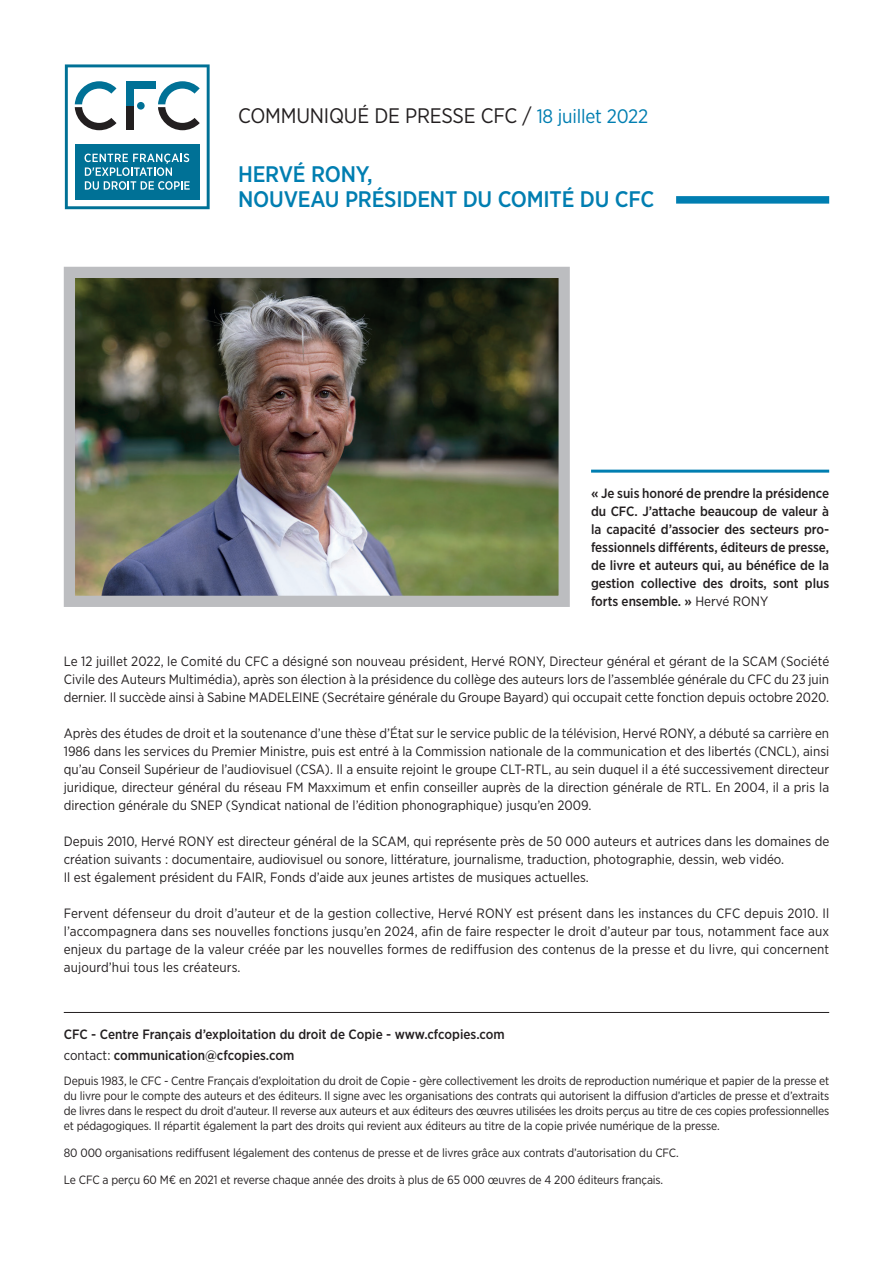
<style>
.page{position:relative;width:893px;height:1263px;background:#fff}
.page>*{position:absolute;margin:0;border:0;box-sizing:border-box;transform-origin:0 0}
.t1{font:500 22.5px/25.5px "Gotham Narrow";letter-spacing:-.01em;color:#007eb1}
.t2{font:21px "Gotham Narrow";letter-spacing:-.01em;color:#231f20}
.t3{font:13.5px/18px "Gotham Narrow";color:#231f20;text-align:justify}
.t4{font:500 13.5px/18px "Gotham Narrow";letter-spacing:-.005em;color:#231f20}
.t5{font:12px/15px "Gotham Narrow";letter-spacing:-.01em;color:#231f20;text-align:justify}
.s1{font-size:19.5px;color:#007eb1}
.s2{font-weight:400}
</style>
<div class="page">
<svg style="left:65px;top:64px;width:145px;height:145px"></svg>
<img style="left:76px;top:279px;width:482px;height:316px">
<div style="left:64px;top:267px;width:506px;height:340px;border:11px solid #bcbdc0"></div>
<div style="left:676px;top:196px;width:153px;height:8px;background:#007eb1"></div>
<hr style="left:64px;top:1012px;width:765px;height:1px;background:#231f20">
<hr style="left:591px;top:470px;width:238px;height:3px;background:#007eb1">
<h2 class="t2" style="left:238px;top:103px;width:412px">COMMUNIQUÉ DE PRESSE CFC / <span class="s1">18 juillet 2022</span></h2>
<h1 class="t1" style="left:238px;top:161px;width:418px">HERVÉ RONY,<br>NOUVEAU PRÉSIDENT DU COMITÉ DU CFC</h1>
<p class="t4" style="left:591px;top:484px;width:240px;text-align:justify">« Je suis honoré de prendre la présidence du CFC. J’attache beaucoup de valeur à la capacité d’associer des secteurs pro&shy;fessionnels différents, éditeurs de presse, de livre et auteurs qui, au bénéfice de la gestion collective des droits, sont plus forts ensemble. » <span class="s2">Hervé RONY</span></p>
<p class="t3" style="left:64px;top:652px;width:767px">Le 12 juillet 2022, le Comité du CFC a désigné son nouveau président, Hervé RONY, Directeur général et gérant de la SCAM (Société Civile des Auteurs Multimédia), après son élection à la présidence du collège des auteurs lors de l’assemblée générale du CFC du 23 juin dernier. Il succède ainsi à Sabine MADELEINE (Secrétaire générale du Groupe Bayard) qui occupait cette fonction depuis octobre 2020.</p>
<p class="t3" style="left:64px;top:724px;width:767px">Après des études de droit et la soutenance d’une thèse d’État sur le service public de la télévision, Hervé RONY, a débuté sa carrière en 1986 dans les services du Premier Ministre, puis est entré à la Commission nationale de la communication et des libertés (CNCL), ainsi qu’au Conseil Supérieur de l’audiovisuel (CSA). Il a ensuite rejoint le groupe CLT-RTL, au sein duquel il a été successivement directeur juridique, directeur général du réseau FM Maxximum et enfin conseiller auprès de la direction générale de RTL. En 2004, il a pris la direction générale du SNEP (Syndicat national de l’édition phonographique) jusqu’en 2009.</p>
<p class="t3" style="left:64px;top:832px;width:767px;text-align:left">Depuis 2010, Hervé RONY est directeur général de la SCAM, qui représente près de 50 000 auteurs et autrices dans les domaines de création suivants : documentaire, audiovisuel ou sonore, littérature, journalisme, traduction, photographie, dessin, web vidéo.<br>Il est également président du FAIR, Fonds d’aide aux jeunes artistes de musiques actuelles.</p>
<p class="t3" style="left:64px;top:904px;width:767px">Fervent défenseur du droit d’auteur et de la gestion collective, Hervé RONY est présent dans les instances du CFC depuis 2010. Il l’accompagnera dans ses nouvelles fonctions jusqu’en 2024, afin de faire respecter le droit d’auteur par tous, notamment face aux enjeux du partage de la valeur créée par les nouvelles formes de rediffusion des contenus de la presse et du livre, qui concernent aujourd’hui tous les créateurs.</p>
<p class="t4" style="left:64px;top:1023px;width:443px;line-height:21px">CFC - Centre Français d’exploitation du droit de Copie - www.cfcopies.com <span class="s2">contact:</span> communication@cfcopies.com</p>
<p class="t5" style="left:64px;top:1073px;width:767px">Depuis 1983, le CFC - Centre Français d’exploitation du droit de Copie - gère collectivement les droits de reproduction numérique et papier de la presse et du livre pour le compte des auteurs et des éditeurs. Il signe avec les organisations des contrats qui autorisent la diffusion d’articles de presse et d’extraits de livres dans le respect du droit d’auteur. Il reverse aux auteurs et aux éditeurs des œuvres utilisées les droits perçus au titre de ces copies professionnelles et pédagogiques. Il répartit également la part des droits qui revient aux éditeurs au titre de la copie privée numérique de la presse.</p>
<p class="t5" style="left:64px;top:1145px;width:617px">80 000 organisations rediffusent légalement des contenus de presse et de livres grâce aux contrats d’autorisation du CFC.</p>
<p class="t5" style="left:64px;top:1172px;width:601px">Le CFC a perçu 60 M€ en 2021 et reverse chaque année des droits à plus de 65 000 œuvres de 4 200 éditeurs français.</p>
</div>
